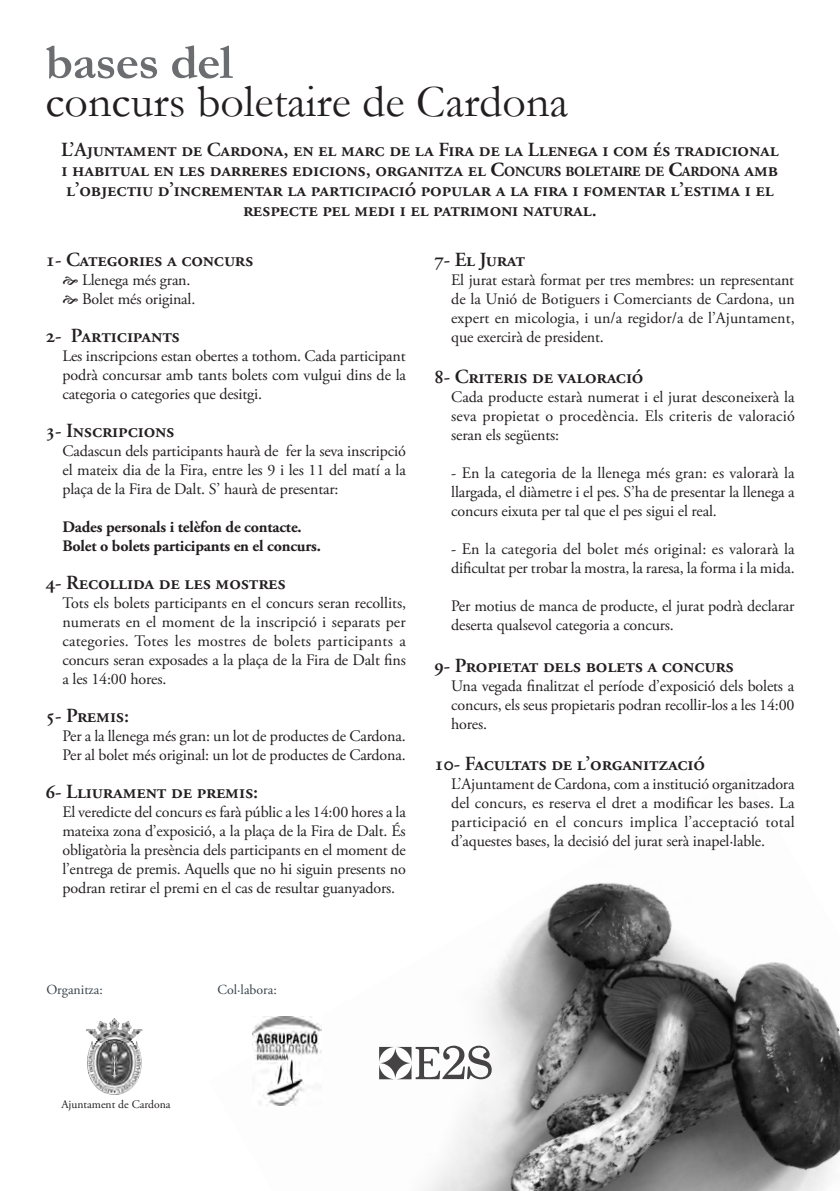
<style>
.page{position:relative;width:840px;height:1191px;background:#fff}
.page>*{position:absolute;margin:0;border:0;box-sizing:border-box;transform-origin:0 0}
.t1{font:700 50px "Garamond";letter-spacing:-.015em;color:#6c6d70}
.t2{font:46px "Garamond";color:#231f20}
.titol_2{font:600 20px/20px "Adobe Garamond Pro";letter-spacing:-.01em;color:#231f20;text-align:center}
.text{font:16px/19px "Adobe Garamond Pro";letter-spacing:-.01em;color:#231f20;text-align:justify}
.text-2{font:700 16px "Adobe Garamond Pro";letter-spacing:-.01em;color:#231f20}
.t3{font:13.8px "Adobe Garamond Pro";color:#38444c}
.t4{font:11.6px "Adobe Garamond Pro";color:#231f20}
.s1{font-weight:700}
.s2{font-weight:700;font-size:14px}
</style>
<div class="page">
<img style="left:252px;top:883px;width:587px;height:308px">
<img style="left:253px;top:1016px;width:68px;height:89px">
<img style="left:86px;top:1018px;width:28px;height:16px">
<svg style="left:379px;top:1045px;width:112px;height:34px"></svg>
<svg style="left:379px;top:1047px;width:32px;height:32px"></svg>
<p class="t1" style="left:45px;top:28px;width:189px">bases del</p>
<p class="t2" style="left:45px;top:71px;width:524px">concurs boletaire de Cardona</p>
<p class="titol_2" style="left:61px;top:140px;width:718px">L’Ajuntament de Cardona, en el marc de la Fira de la Llenega i com és tradicional i habitual en les darreres edicions, organitza el <span class="s1">C</span><span class="s2">ONCURS BOLETAIRE DE</span> <span class="s1">C</span><span class="s2">ARDONA</span> amb l’objectiu d’incrementar la participació popular a la fira i fomentar l’estima i el respecte pel medi i el patrimoni natural.</p>
<p class="titol_2" style="left:45px;top:250px;width:209px">1- Categories a concurs</p>
<p class="text" style="left:82px;top:271px;width:110px">Llenega més gran.</p>
<p class="text" style="left:82px;top:290px;width:115px">Bolet més original.</p>
<p class="titol_2" style="left:45px;top:326px;width:136px">2- Participants</p>
<p class="text" style="left:62px;top:347px;width:345px">Les inscripcions estan obertes a tothom. Cada participant podrà concursar amb tants bolets com vulgui dins de la categoria o categories que desitgi.</p>
<p class="titol_2" style="left:45px;top:421px;width:131px">3- Inscripcions</p>
<p class="text" style="left:62px;top:442px;width:345px">Cadascun dels participants haurà de fer la seva inscripció el mateix dia de la Fira, entre les 9 i les 11 del matí a la plaça de la Fira de Dalt. S’ haurà de presentar:</p>
<p class="text-2" style="left:62px;top:517px;width:241px">Dades personals i telèfon de contacte.</p>
<p class="text-2" style="left:62px;top:536px;width:260px">Bolet o bolets participants en el concurs.</p>
<p class="titol_2" style="left:45px;top:573px;width:242px">4- Recollida de les mostres</p>
<p class="text" style="left:62px;top:594px;width:345px">Tots els bolets participants en el concurs seran recollits, numerats en el moment de la inscripció i separats per categories. Totes les mostres de bolets participants a concurs seran exposades a la plaça de la Fira de Dalt fins a les 14:00 hores.</p>
<p class="titol_2" style="left:45px;top:706px;width:85px">5- Premis:</p>
<p class="text" style="left:62px;top:727px;width:345px">Per a la llenega més gran: un lot de productes de Cardona.</p>
<p class="text" style="left:62px;top:746px;width:344px">Per al bolet més original: un lot de productes de Cardona.</p>
<p class="titol_2" style="left:45px;top:782px;width:214px">6- Lliurament de premis:</p>
<p class="text" style="left:62px;top:803px;width:345px">El veredicte del concurs es farà públic a les 14:00 hores a la mateixa zona d’exposició, a la plaça de la Fira de Dalt. És obligatòria la presència dels participants en el moment de l’entrega de premis. Aquells que no hi siguin presents no podran retirar el premi en el cas de resultar guanyadors.</p>
<p class="titol_2" style="left:434px;top:250px;width:92px">7- El Jurat</p>
<p class="text" style="left:451px;top:271px;width:345px">El jurat estarà format per tres membres: un representant de la Unió de Botiguers i Comerciants de Cardona, un expert en micologia, i un/a regidor/a de l’Ajuntament, que exercirà de president.</p>
<p class="titol_2" style="left:434px;top:367px;width:211px">8- Criteris de valoració</p>
<p class="text" style="left:451px;top:388px;width:345px">Cada producte estarà numerat i el jurat desconeixerà la seva propietat o procedència. Els criteris de valoració seran els següents:</p>
<p class="text" style="left:451px;top:464px;width:345px">- En la categoria de la llenega més gran: es valorarà la llargada, el diàmetre i el pes. S’ha de presentar la llenega a concurs eixuta per tal que el pes sigui el real.</p>
<p class="text" style="left:451px;top:540px;width:345px">- En la categoria del bolet més original: es valorarà la dificultat per trobar la mostra, la raresa, la forma i la mida.</p>
<p class="text" style="left:451px;top:597px;width:345px">Per motius de manca de producte, el jurat podrà declarar deserta qualsevol categoria a concurs.</p>
<p class="titol_2" style="left:434px;top:655px;width:301px">9- Propietat dels bolets a concurs</p>
<p class="text" style="left:451px;top:676px;width:345px">Una vegada finalitzat el període d’exposició dels bolets a concurs, els seus propietaris podran recollir-los a les 14:00 hores.</p>
<p class="titol_2" style="left:434px;top:754px;width:272px">10- Facultats de l’organització</p>
<p class="text" style="left:451px;top:775px;width:345px">L’Ajuntament de Cardona, com a institució organitzadora del concurs, es reserva el dret a modificar les bases. La participació en el concurs implica l’acceptació total d’aquestes bases, la decisió del jurat serà inapel·lable.</p>
<p class="t3" style="left:46px;top:981px;width:58px">Organitza:</p>
<p class="t3" style="left:217px;top:981px;width:61px">Col·labora:</p>
<p class="t4" style="left:61px;top:1097px;width:111px">Ajuntament de Cardona</p>
</div>
